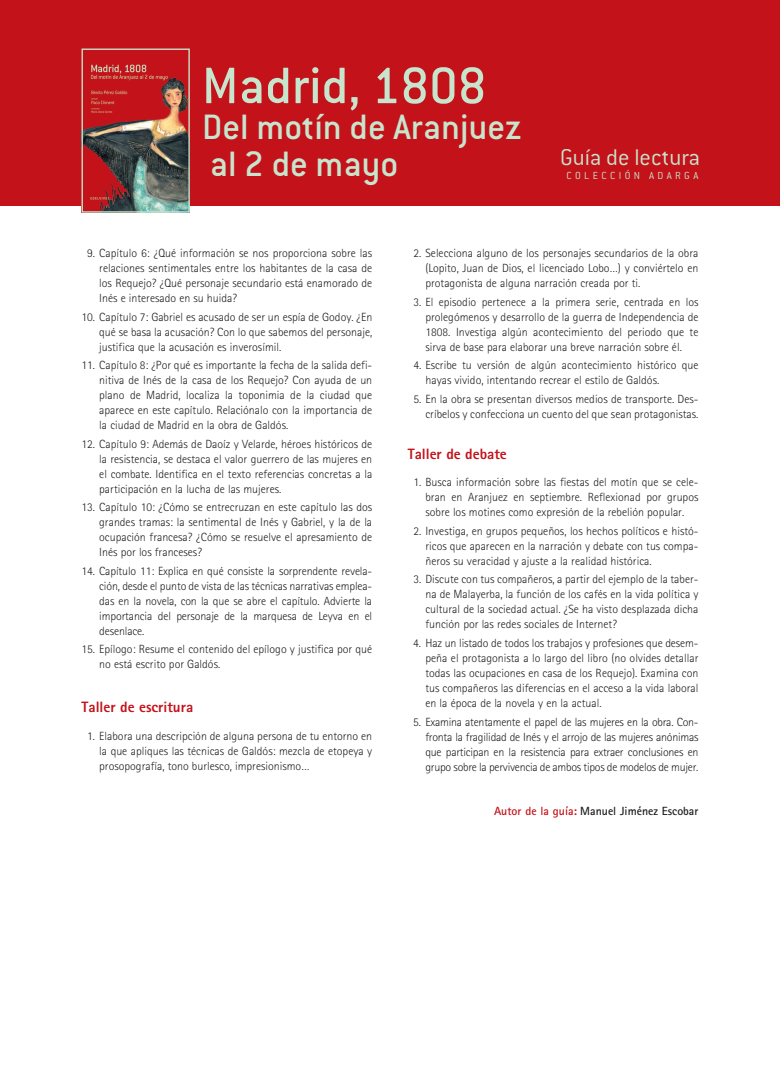
<style>
.page{position:relative;width:780px;height:1088px;background:#fff}
.page>*{position:absolute;margin:0;border:0;box-sizing:border-box;transform-origin:0 0}
.t1{font:500 56.25px "Conduit ITC";color:#c7e4cd}
.t2{font:500 38.75px/36.2px "Conduit ITC";color:#c7e4cd}
.t3{font:300 25px "Conduit ITC";color:#c7e4cd}
.epig_1_talleres_Alr{font:800 15px "Rotis Sans Serif";color:#c4121a}
.Tx_Guia{font:300 11.88px/15px "Rotis Sans Serif";color:#231f20;text-align:justify}
.Tx_Guia-2{font:700 11.88px "Rotis Sans Serif";color:#231f20}
.t4{font:300 11.25px "Conduit ITC";letter-spacing:.3em;color:#c7e4cd}
.s1{color:#c4121a}
</style>
<div class="page">
<div style="left:0;top:0;width:780px;height:206px;background:#c4121a"></div>
<img style="left:83px;top:64px;width:105px;height:147px">
<div style="left:81px;top:49px;width:109px;height:164px;border:1px solid #c7e4cd"></div>
<h1 class="t1" style="left:202px;top:54px;width:286px">Madrid, 1808</h1>
<h2 class="t2" style="left:202px;top:109px;width:321px">Del motín de Aranjuez al 2 de mayo</h2>
<h3 class="t3" style="left:560px;top:144px;width:141px">Guía de lectura</h3>
<p class="t4" style="left:566px;top:170px;width:133px">COLECCIÓN ADARGA</p>
<p class="Tx_Guia" style="left:99px;top:246px;width:274px;text-indent:-12px">9. Capítulo 6: ¿Qué información se nos proporciona sobre las relaciones sentimentales entre los habitantes de la casa de los Requejo? ¿Qué personaje secundario está enamorado de Inés e interesado en su huida?</p>
<p class="Tx_Guia" style="left:99px;top:309px;width:274px;text-indent:-18px">10. Capítulo 7: Gabriel es acusado de ser un espía de Godoy. ¿En qué se basa la acusación? Con lo que sabemos del personaje, justifica que la acusación es inverosímil.</p>
<p class="Tx_Guia" style="left:99px;top:358px;width:274px;text-indent:-18px">11. Capítulo 8: ¿Por qué es importante la fecha de la salida defi&shy;nitiva de Inés de la casa de los Requejo? Con ayuda de un plano de Madrid, localiza la toponimia de la ciudad que aparece en este capítulo. Relaciónalo con la importancia de la ciudad de Madrid en la obra de Galdós.</p>
<p class="Tx_Guia" style="left:99px;top:436px;width:274px;text-indent:-18px">12. Capítulo 9: Además de Daoíz y Velarde, héroes históricos de la resistencia, se destaca el valor guerrero de las mujeres en el combate. Identifica en el texto referencias concretas a la participación en la lucha de las mujeres.</p>
<p class="Tx_Guia" style="left:99px;top:500px;width:274px;text-indent:-18px">13. Capítulo 10: ¿Cómo se entrecruzan en este capítulo las dos grandes tramas: la sentimental de Inés y Gabriel, y la de la ocupación francesa? ¿Cómo se resuelve el apresamiento de Inés por los franceses?</p>
<p class="Tx_Guia" style="left:99px;top:563px;width:274px;text-indent:-18px">14. Capítulo 11: Explica en qué consiste la sorprendente revela&shy;ción, desde el punto de vista de las técnicas narrativas emplea&shy;das en la novela, con la que se abre el capítulo. Advierte la importancia del personaje de la marquesa de Leyva en el desenlace.</p>
<p class="Tx_Guia" style="left:99px;top:642px;width:274px;text-indent:-18px">15. Epílogo: Resume el contenido del epílogo y justifica por qué no está escrito por Galdós.</p>
<p class="epig_1_talleres_Alr" style="left:81px;top:697px;width:113px">Taller de escritura</p>
<p class="Tx_Guia" style="left:99px;top:728px;width:274px;text-indent:-12px">1. Elabora una descripción de alguna persona de tu entorno en la que apliques las técnicas de Galdós: mezcla de etopeya y prosopografía, tono burlesco, impresionismo…</p>
<p class="Tx_Guia" style="left:425px;top:246px;width:274px;text-indent:-12px">2. Selecciona alguno de los personajes secundarios de la obra (Lopito, Juan de Dios, el licenciado Lobo…) y conviértelo en protagonista de alguna narración creada por ti.</p>
<p class="Tx_Guia" style="left:425px;top:294px;width:274px;text-indent:-12px">3. El episodio pertenece a la primera serie, centrada en los prolegómenos y desarrollo de la guerra de Independencia de 1808. Investiga algún acontecimiento del periodo que te sirva de base para elaborar una breve narración sobre él.</p>
<p class="Tx_Guia" style="left:425px;top:358px;width:274px;text-indent:-12px">4. Escribe tu versión de algún acontecimiento histórico que hayas vivido, intentando recrear el estilo de Galdós.</p>
<p class="Tx_Guia" style="left:413px;top:391px;width:286px;text-align:right">5. En la obra se presentan diversos medios de transporte. Des&shy;críbelos y confecciona un cuento del que sean protagonistas.</p>
<p class="epig_1_talleres_Alr" style="left:407px;top:444px;width:101px">Taller de debate</p>
<p class="Tx_Guia" style="left:425px;top:475px;width:274px;text-indent:-12px">1. Busca información sobre las fiestas del motín que se cele&shy;bran en Aranjuez en septiembre. Reflexionad por grupos sobre los motines como expresión de la rebelión popular.</p>
<p class="Tx_Guia" style="left:425px;top:523px;width:274px;text-indent:-12px">2. Investiga, en grupos pequeños, los hechos políticos e histó&shy;ricos que aparecen en la narración y debate con tus compa&shy;ñeros su veracidad y ajuste a la realidad histórica.</p>
<p class="Tx_Guia" style="left:425px;top:572px;width:274px;text-indent:-12px">3. Discute con tus compañeros, a partir del ejemplo de la taber&shy;na de Malayerba, la función de los cafés en la vida política y cultural de la sociedad actual. ¿Se ha visto desplazada dicha función por las redes sociales de Internet?</p>
<p class="Tx_Guia" style="left:425px;top:635px;width:274px;text-indent:-12px">4. Haz un listado de todos los trabajos y profesiones que desem&shy;peña el protagonista a lo largo del libro (no olvides detallar todas las ocupaciones en casa de los Requejo). Examina con tus compañeros las diferencias en el acceso a la vida laboral en la época de la novela y en la actual.</p>
<p class="Tx_Guia" style="left:425px;top:714px;width:274px;text-indent:-12px">5. Examina atentamente el papel de las mujeres en la obra. Con&shy;fronta la fragilidad de Inés y el arrojo de las mujeres anónimas que participan en la resistencia para extraer conclusiones en grupo sobre la pervivencia de ambos tipos de modelos de mujer.</p>
<p class="Tx_Guia-2" style="left:494px;top:803px;width:206px"><span class="s1">Autor de la guía:</span> Manuel Jiménez Escobar</p>
</div>
